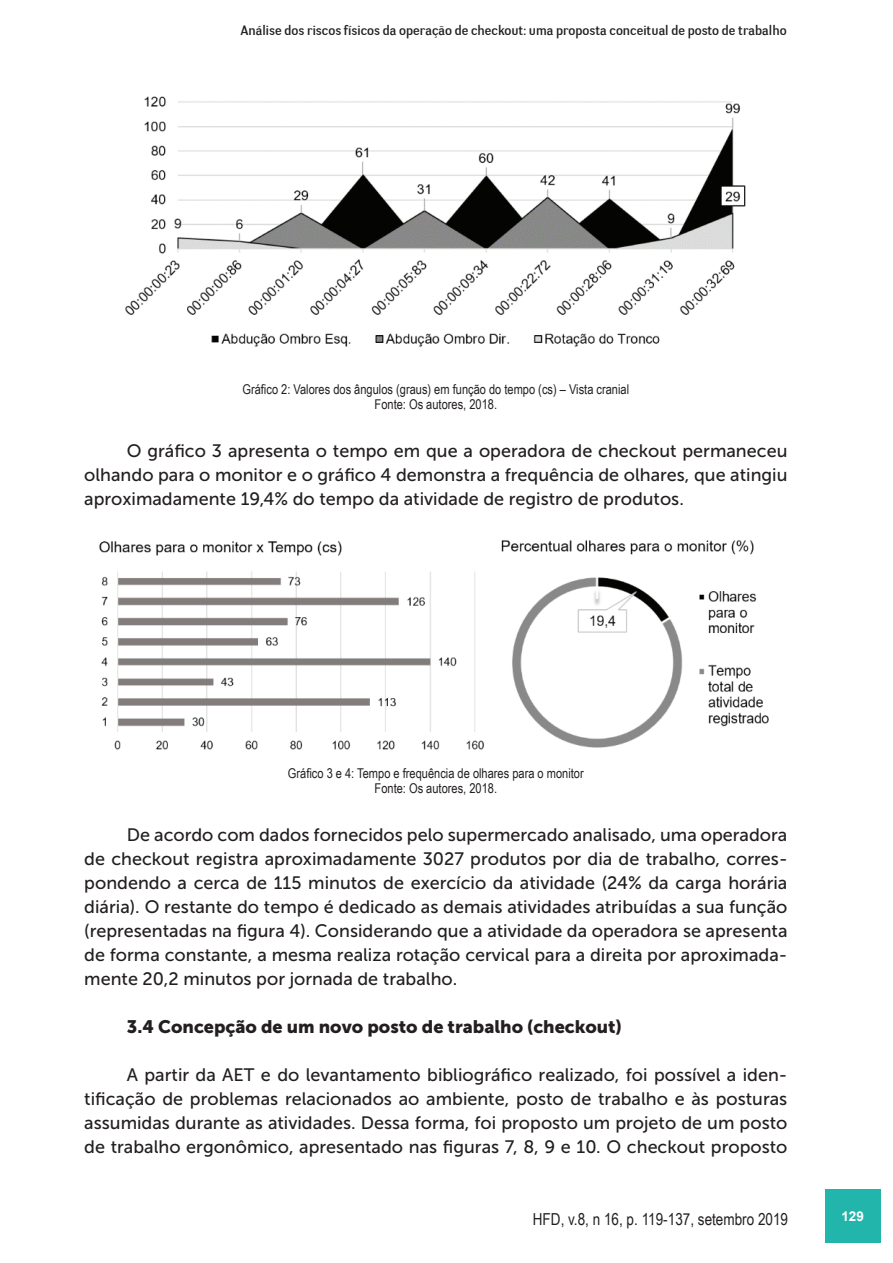
<style>
.page{position:relative;width:893px;height:1263px;background:#fff}
.page>*{position:absolute;margin:0;border:0;box-sizing:border-box;transform-origin:0 0}
.t1{font:18px/24px "Museo Sans 500";color:#231f20;text-align:justify}
.t2{font:18px "Museo Sans 900";color:#231f20}
.t3{font:16.5px "Arial Narrow";color:#231f20}
.t4{font:13.5px/15px "Arial Narrow";color:#231f20;text-align:center}
.t5{font:13.5px "Negotiate Free";color:#231f20}
.t6{font:700 13.5px "Arial";color:#fff}
</style>
<div class="page">
<div style="left:825px;top:1189px;width:55px;height:53px;background:#22b5ab"></div>
<img style="left:125px;top:96px;width:621px;height:251px">
<img style="left:99px;top:540px;width:670px;height:210px">
<p class="t5" style="left:240px;top:22px;width:548px">Análise dos riscos físicos da operação de checkout: uma proposta conceitual de posto de trabalho</p>
<p class="t4" style="left:242px;top:381px;width:388px">Gráfico 2: Valores dos ângulos (graus) em função do tempo (cs) – Vista cranial<br>Fonte: Os autores, 2018.</p>
<p class="t1" style="left:84px;top:439px;width:705px;text-indent:43px">O gráfico 3 apresenta o tempo em que a operadora de checkout permaneceu olhando para o monitor e o gráfico 4 demonstra a frequência de olhares, que atingiu aproximadamente 19,4% do tempo da atividade de registro de produtos.</p>
<p class="t4" style="left:288px;top:765px;width:297px">Gráfico 3 e 4: Tempo e frequência de olhares para o monitor<br>Fonte: Os autores, 2018.</p>
<p class="t1" style="left:84px;top:823px;width:705px;text-indent:43px">De acordo com dados fornecidos pelo supermercado analisado, uma operadora de checkout registra aproximadamente 3027 produtos por dia de trabalho, corres&shy;pondendo a cerca de 115 minutos de exercício da atividade (24% da carga horária diária). O restante do tempo é dedicado as demais atividades atribuídas a sua função (representadas na figura 4). Considerando que a atividade da operadora se apresenta de forma constante, a mesma realiza rotação cervical para a direita por aproximada&shy;mente 20,2 minutos por jornada de trabalho.</p>
<p class="t2" style="left:127px;top:1017px;width:496px">3.4 Concepção de um novo posto de trabalho (checkout)</p>
<p class="t1" style="left:84px;top:1063px;width:705px;text-indent:43px">A partir da AET e do levantamento bibliográfico realizado, foi possível a iden&shy;tificação de problemas relacionados ao ambiente, posto de trabalho e às posturas assumidas durante as atividades. Dessa forma, foi proposto um projeto de um posto de trabalho ergonômico, apresentado nas figuras 7, 8, 9 e 10. O checkout proposto</p>
<p class="t3" style="left:533px;top:1206px;width:257px">HFD, v.8, n 16, p. 119-137, setembro 2019</p>
<p class="t6" style="left:841px;top:1207px;width:24px">129</p>
</div>
